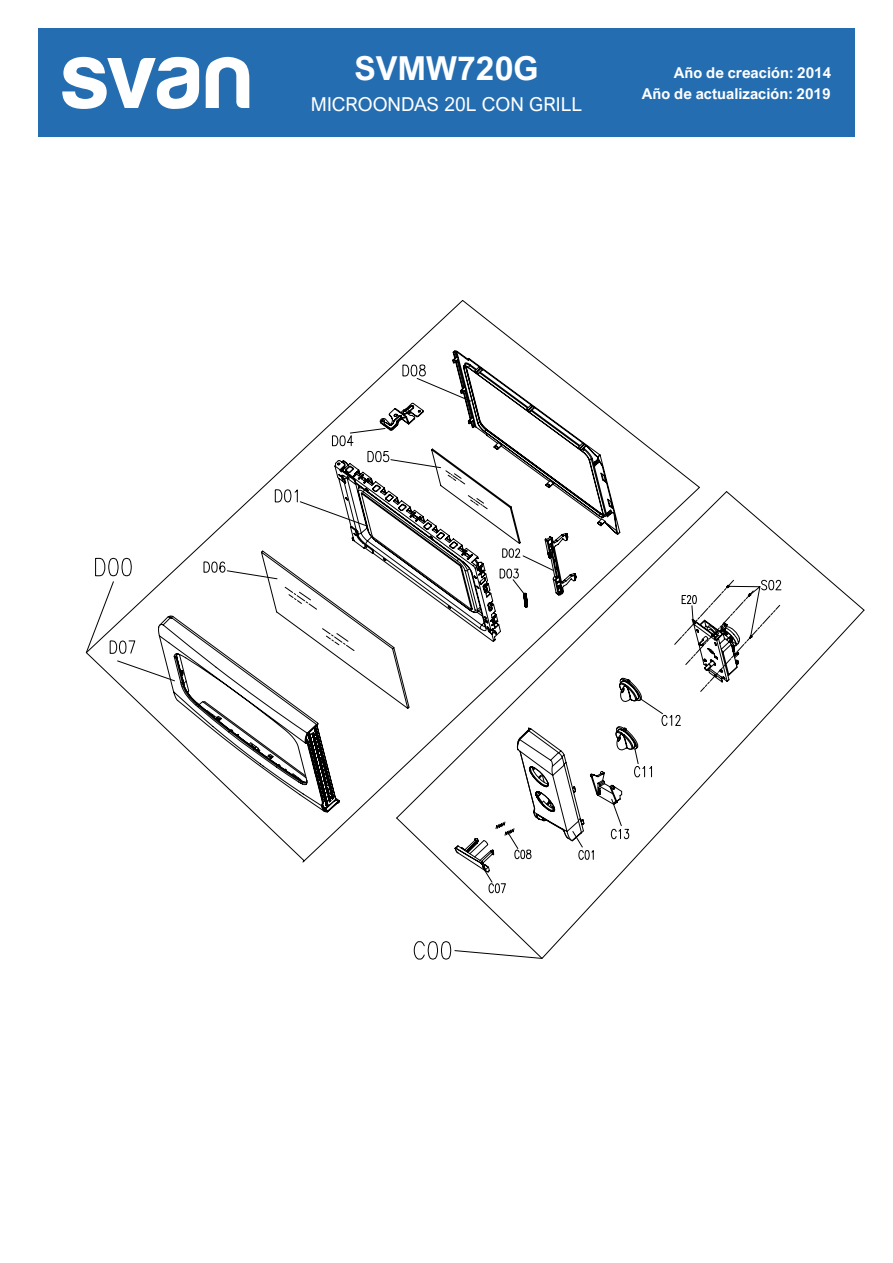
<style>
.page{position:relative;width:893px;height:1263px;background:#fff}
.page>*{position:absolute;margin:0;border:0;box-sizing:border-box;transform-origin:0 0}
.t1{font:700 96.3px "Harabara";color:#fff}
.t2{font:700 33px "Arial Nova";color:#fff}
.t3{font:19.2px "Arial Nova";color:#fff}
.t4{font:700 15px "Arial Nova";color:#fff}
</style>
<div class="page">
<div style="left:38px;top:29px;width:816px;height:108px;background:#246db1"></div>
<svg style="left:302px;top:300px;width:322px;height:563px"></svg>
<svg style="left:395px;top:860px;width:239px;height:98px"></svg>
<svg style="left:481px;top:866px;width:26px;height:28px"></svg>
<svg style="left:413px;top:940px;width:130px;height:20px"></svg>
<svg style="left:402px;top:364px;width:70px;height:38px"></svg>
<svg style="left:85px;top:427px;width:780px;height:433px"></svg>
<h1 class="t1" style="left:63px;top:26px;width:189px">svan</h1>
<h2 class="t2" style="left:354px;top:49px;width:186px">SVMW720G</h2>
<p class="t3" style="left:311px;top:94px;width:273px">MICROONDAS 20L CON GRILL</p>
<p class="t4" style="left:674px;top:64px;width:159px">Año de creación: 2014</p>
<p class="t4" style="left:642px;top:85px;width:190px">Año de actualización: 2019</p>
</div>
